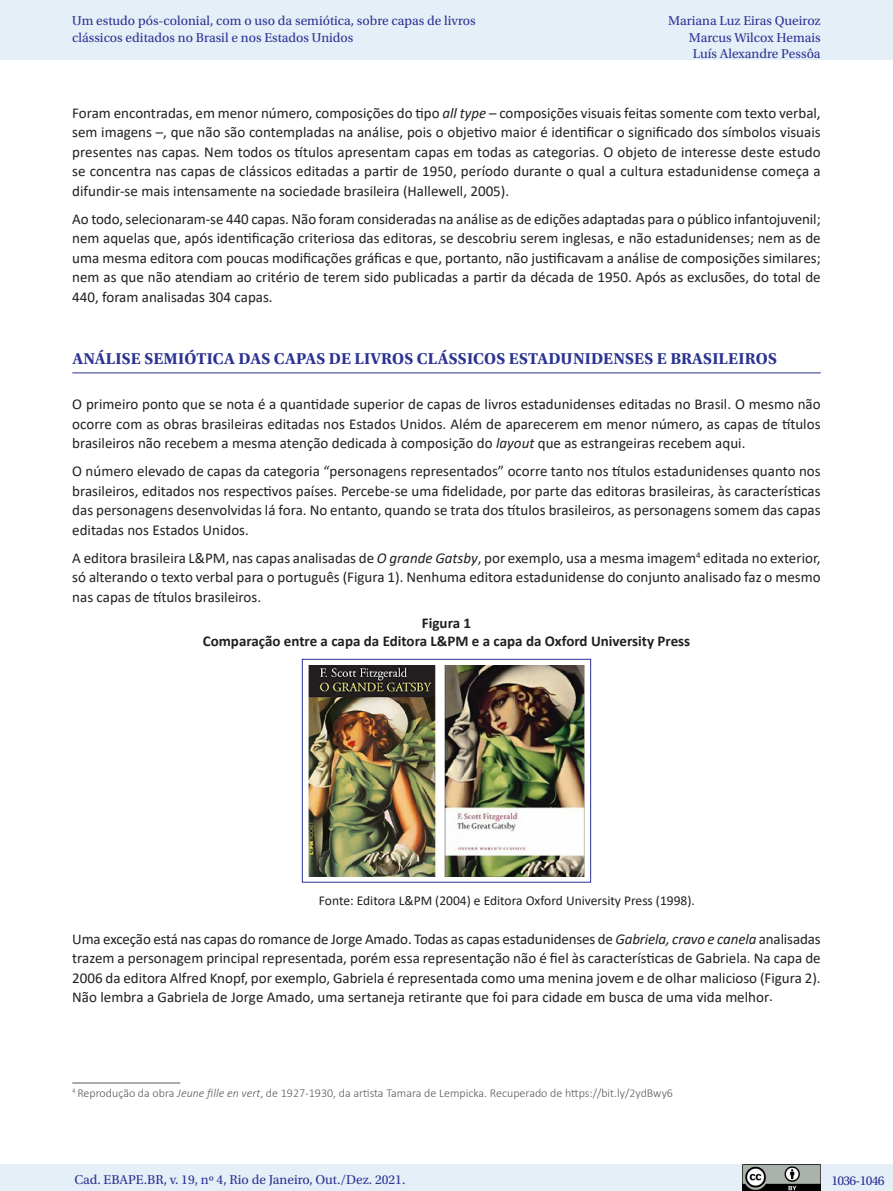
<style>
.page{position:relative;width:893px;height:1191px;background:#fff}
.page>*{position:absolute;margin:0;border:0;box-sizing:border-box;transform-origin:0 0}
._07_1_sub_1{font:700 16.5px "Utopia Std";letter-spacing:.01em;color:#2b3393}
._06_0_texto{font:15px/19.5px "Calibri";color:#231f20;text-align:justify}
._08_2_tabela_titulo{font:700 15px/18px "Calibri";color:#231f20;text-align:center}
.t1{font:13.5px/16.5px "Utopia Std";color:#2b3393}
._08_2_tabela_titulo-2{font:13.5px "Calibri";color:#231f20}
.t2{font:13.5px "Utopia Std";letter-spacing:-.055em;color:#2b3393}
._06_3_nota_de_rodape{font:300 12px "Calibri";color:#57585a}
.s1{font-style:italic}
</style>
<div class="page">
<div style="left:0;top:0;width:893px;height:60px;background:#e4eff8"></div>
<div style="left:0;top:1164px;width:893px;height:27px;background:#e4eff8"></div>
<img style="left:743px;top:1164px;width:78px;height:27px">
<hr style="left:72px;top:372px;width:749px;height:1px;background:#2b3393">
<div style="left:302px;top:659px;width:289px;height:223px;border:1px solid #2b3393"></div>
<img style="left:308px;top:665px;width:277px;height:211px">
<hr style="left:72px;top:1082px;width:108px;height:1px;background:#57585a">
<p class="t1" style="left:72px;top:13px;width:405px">Um estudo pós-colonial, com o uso da semiótica, sobre capas de livros clássicos editados no Brasil e nos Estados Unidos</p>
<p class="t1" style="left:689px;top:13px;width:133px;text-align:justify;text-indent:-21px">Mariana Luz Eiras Queiroz Marcus Wilcox Hemais Luís Alexandre Pessôa</p>
<p class="_06_0_texto" style="left:72px;top:102px;width:750px">Foram encontradas, em menor número, composições do tipo <span class="s1">all type</span> – composições visuais feitas somente com texto verbal, sem imagens –, que não são contempladas na análise, pois o objetivo maior é identificar o significado dos símbolos visuais presentes nas capas<span class="s1">.</span> Nem todos os títulos apresentam capas em todas as categorias. O objeto de interesse deste estudo se concentra nas capas de clássicos editadas a partir de 1950, período durante o qual a cultura estadunidense começa a difundir-se mais intensamente na sociedade brasileira (Hallewell, 2005).</p>
<p class="_06_0_texto" style="left:72px;top:208px;width:750px">Ao todo, selecionaram-se 440 capas. Não foram consideradas na análise as de edições adaptadas para o público infantojuvenil; nem aquelas que, após identificação criteriosa das editoras, se descobriu serem inglesas, e não estadunidenses; nem as de uma mesma editora com poucas modificações gráficas e que, portanto, não justificavam a análise de composições similares; nem as que não atendiam ao critério de terem sido publicadas a partir da década de 1950. Após as exclusões, do total de 440, foram analisadas 304 capas.</p>
<p class="_07_1_sub_1" style="left:72px;top:349px;width:706px">ANÁLISE SEMIÓTICA DAS CAPAS DE LIVROS CLÁSSICOS ESTADUNIDENSES E BRASILEIROS</p>
<p class="_06_0_texto" style="left:72px;top:394px;width:750px">O primeiro ponto que se nota é a quantidade superior de capas de livros estadunidenses editadas no Brasil. O mesmo não ocorre com as obras brasileiras editadas nos Estados Unidos. Além de aparecerem em menor número, as capas de títulos brasileiros não recebem a mesma atenção dedicada à composição do <span class="s1">layout</span> que as estrangeiras recebem aqui.</p>
<p class="_06_0_texto" style="left:72px;top:461px;width:750px">O número elevado de capas da categoria “personagens representados” ocorre tanto nos títulos estadunidenses quanto nos brasileiros, editados nos respectivos países. Percebe-se uma fidelidade, por parte das editoras brasileiras, às características das personagens desenvolvidas lá fora. No entanto, quando se trata dos títulos brasileiros, as personagens somem das capas editadas nos Estados Unidos.</p>
<p class="_06_0_texto" style="left:72px;top:547px;width:750px">A editora brasileira L&amp;PM, nas capas analisadas de <span class="s1">O grande Gatsby</span>, por exemplo, usa a mesma imagem<sup>4</sup> editada no exterior, só alterando o texto verbal para o português (Figura 1). Nenhuma editora estadunidense do conjunto analisado faz o mesmo nas capas de títulos brasileiros.</p>
<p class="_08_2_tabela_titulo" style="left:203px;top:614px;width:489px">Figura 1<br>Comparação entre a capa da Editora L&amp;PM e a capa da Oxford University Press</p>
<p class="_08_2_tabela_titulo-2" style="left:319px;top:891px;width:377px">Fonte: Editora L&amp;PM (2004) e Editora Oxford University Press (1998).</p>
<p class="_06_0_texto" style="left:72px;top:928px;width:750px">Uma exceção está nas capas do romance de Jorge Amado. Todas as capas estadunidenses de <span class="s1">Gabriela, cravo e canela</span> analisadas trazem a personagem principal representada, porém essa representação não é fiel às características de Gabriela. Na capa de 2006 da editora Alfred Knopf, por exemplo, Gabriela é representada como uma menina jovem e de olhar malicioso (Figura 2).<br>Não lembra a Gabriela de Jorge Amado, uma sertaneja retirante que foi para cidade em busca de uma vida melhor.</p>
<p class="_06_3_nota_de_rodape" style="left:72px;top:1086px;width:602px"><sup>4</sup> Reprodução da obra <span class="s1">Jeune fille en vert</span>, de 1927-1930, da artista Tamara de Lempicka. Recuperado de https://bit.ly/2ydBwy6</p>
<p class="t1" style="left:74px;top:1171px;width:333px">Cad. EBAPE.BR, v. 19, nº 4, Rio de Janeiro, Out./Dez. 2021.</p>
<p class="t2" style="left:831px;top:1173px;width:54px">1036-1046</p>
</div>
